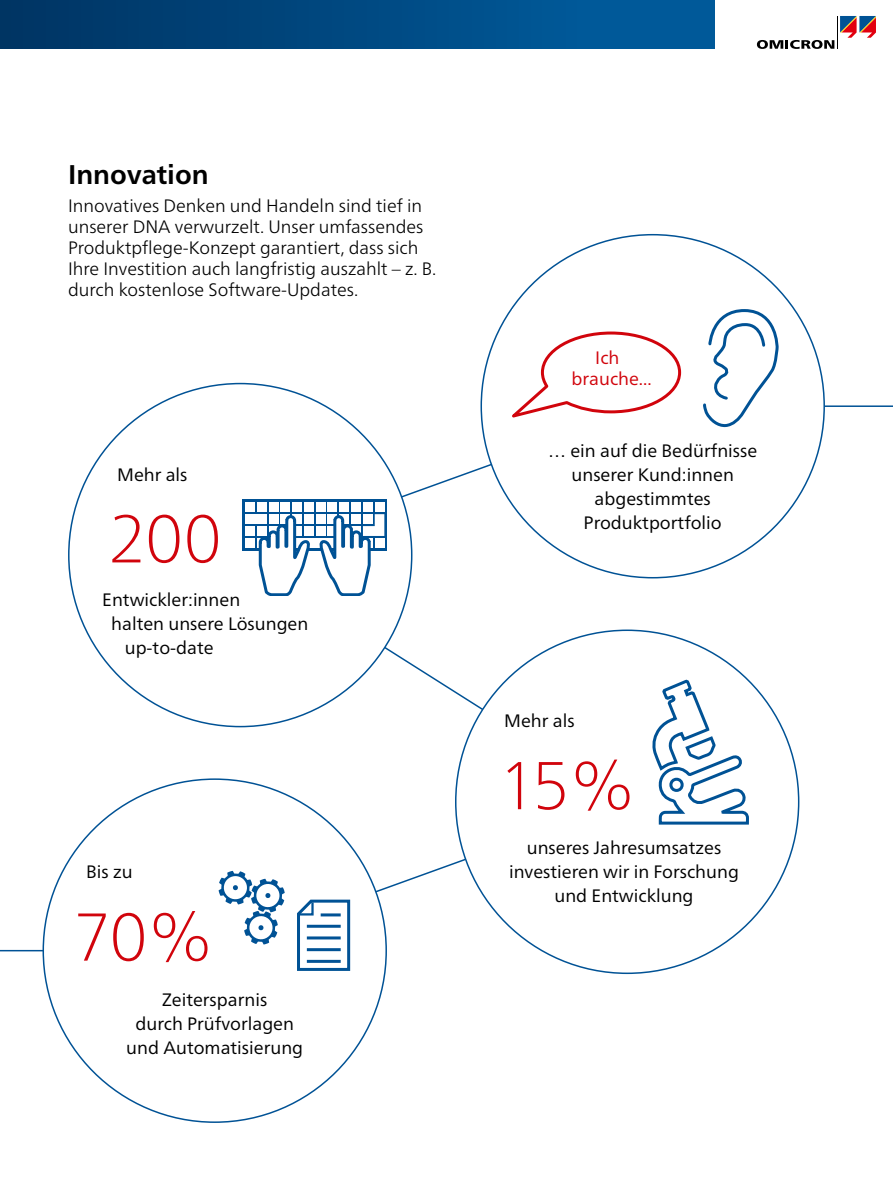
<style>
.page{position:relative;width:893px;height:1191px;background:#fff}
.page>*{position:absolute;margin:0;border:0;box-sizing:border-box;transform-origin:0 0}
.t1{font:100 67.5px "Frutiger Neue LTW1 G";letter-spacing:-.03em;color:#d1040c}
.t2{font:700 27px "Frutiger Neue LTW1 G";color:#000}
.t3{font:18px/24px "Frutiger Neue LTW1 G";color:#000;text-align:center}
.t4{font:300 18px/21px "Frutiger Neue LTW1 G";color:#000}
.t5{font:18px/21.5px "Frutiger Neue LTW1 G";color:#d1040c;text-align:center}
</style>
<div class="page">
<svg style="left:303px;top:803px;width:240px;height:148px"></svg>
<svg style="left:324px;top:404px;width:240px;height:150px"></svg>
<svg style="left:238px;top:554px;width:391px;height:249px"></svg>
<hr style="left:824px;top:405px;width:69px;height:2px;background:#005295">
<hr style="left:0;top:950px;width:69px;height:1px;background:#005295">
<div style="left:69px;top:383px;width:343px;height:343px;background:#fff;border-radius:50%"></div>
<div style="left:481px;top:235px;width:343px;height:343px;background:#fff;border-radius:50%"></div>
<div style="left:456px;top:630px;width:343px;height:343px;background:#fff;border-radius:50%"></div>
<div style="left:43px;top:779px;width:343px;height:343px;background:#fff;border-radius:50%"></div>
<div style="left:0;top:0;width:714px;height:49px;background:linear-gradient(to right,#003463,#005ea0)"></div>
<svg style="left:757px;top:40px;width:77px;height:9px"></svg>
<hr style="left:837px;top:16px;width:1px;height:33px;background:#000">
<svg style="left:840px;top:16px;width:36px;height:22px"></svg>
<svg style="left:512px;top:331px;width:170px;height:87px"></svg>
<svg style="left:703px;top:309px;width:76px;height:118px"></svg>
<div style="left:242px;top:499px;width:145px;height:51px;background:#005295"></div>
<div style="left:375px;top:502px;width:9px;height:10px;background:#fff"></div>
<div style="left:363px;top:502px;width:10px;height:10px;background:#fff"></div>
<div style="left:351px;top:502px;width:10px;height:10px;background:#fff"></div>
<div style="left:339px;top:502px;width:10px;height:10px;background:#fff"></div>
<div style="left:328px;top:502px;width:9px;height:10px;background:#fff"></div>
<div style="left:316px;top:526px;width:9px;height:10px;background:#fff"></div>
<div style="left:316px;top:514px;width:9px;height:10px;background:#fff"></div>
<div style="left:316px;top:502px;width:9px;height:10px;background:#fff"></div>
<div style="left:304px;top:526px;width:10px;height:10px;background:#fff"></div>
<div style="left:304px;top:514px;width:10px;height:10px;background:#fff"></div>
<div style="left:304px;top:502px;width:10px;height:10px;background:#fff"></div>
<div style="left:292px;top:502px;width:10px;height:10px;background:#fff"></div>
<div style="left:280px;top:502px;width:10px;height:10px;background:#fff"></div>
<div style="left:269px;top:502px;width:9px;height:10px;background:#fff"></div>
<div style="left:257px;top:538px;width:116px;height:10px;background:#fff"></div>
<div style="left:245px;top:538px;width:10px;height:10px;background:#fff"></div>
<div style="left:245px;top:514px;width:22px;height:10px;background:#fff"></div>
<div style="left:245px;top:526px;width:10px;height:10px;background:#fff"></div>
<div style="left:257px;top:502px;width:10px;height:10px;background:#fff"></div>
<div style="left:245px;top:502px;width:10px;height:10px;background:#fff"></div>
<svg style="left:257px;top:514px;width:54px;height:82px"></svg>
<svg style="left:319px;top:514px;width:65px;height:82px"></svg>
<svg style="left:652px;top:680px;width:97px;height:144px"></svg>
<svg style="left:297px;top:899px;width:53px;height:72px"></svg>
<svg style="left:219px;top:871px;width:66px;height:73px"></svg>
<p class="t2" style="left:68px;top:159px;width:142px">Innovation</p>
<p class="t4" style="left:68px;top:195px;width:370px">Innovatives Denken und Handeln sind tief in unserer DNA verwurzelt. Unser umfassendes Produktpflege-Konzept garantiert, dass sich Ihre Investition auch langfristig auszahlt – z. B. durch kostenlose Software-Updates.</p>
<p class="t3" style="left:117px;top:462px;width:72px">Mehr als</p>
<p class="t1" style="left:108px;top:490px;width:116px">200</p>
<p class="t3" style="left:102px;top:588px;width:139px">Entwickler:innen</p>
<p class="t3" style="left:111px;top:612px;width:199px">halten unsere Lösungen</p>
<p class="t3" style="left:125px;top:636px;width:90px">up-to-date</p>
<p class="t3" style="left:86px;top:859px;width:48px">Bis zu</p>
<p class="t1" style="left:74px;top:888px;width:141px">70%</p>
<p class="t3" style="left:126px;top:987px;width:178px">Zeitersparnis<br>durch Prüfvorlagen und Automatisierung</p>
<p class="t5" style="left:571px;top:346px;width:82px">Ich brauche...</p>
<p class="t3" style="left:548px;top:438px;width:211px">… ein auf die Bedürfnisse unserer Kund:innen abgestimmtes<br>Produktportfolio</p>
<p class="t3" style="left:504px;top:708px;width:72px">Mehr als</p>
<p class="t1" style="left:498px;top:736px;width:139px">15%</p>
<p class="t3" style="left:509px;top:835px;width:231px">unseres Jahresumsatzes investieren wir in Forschung und Entwicklung</p>
</div>
